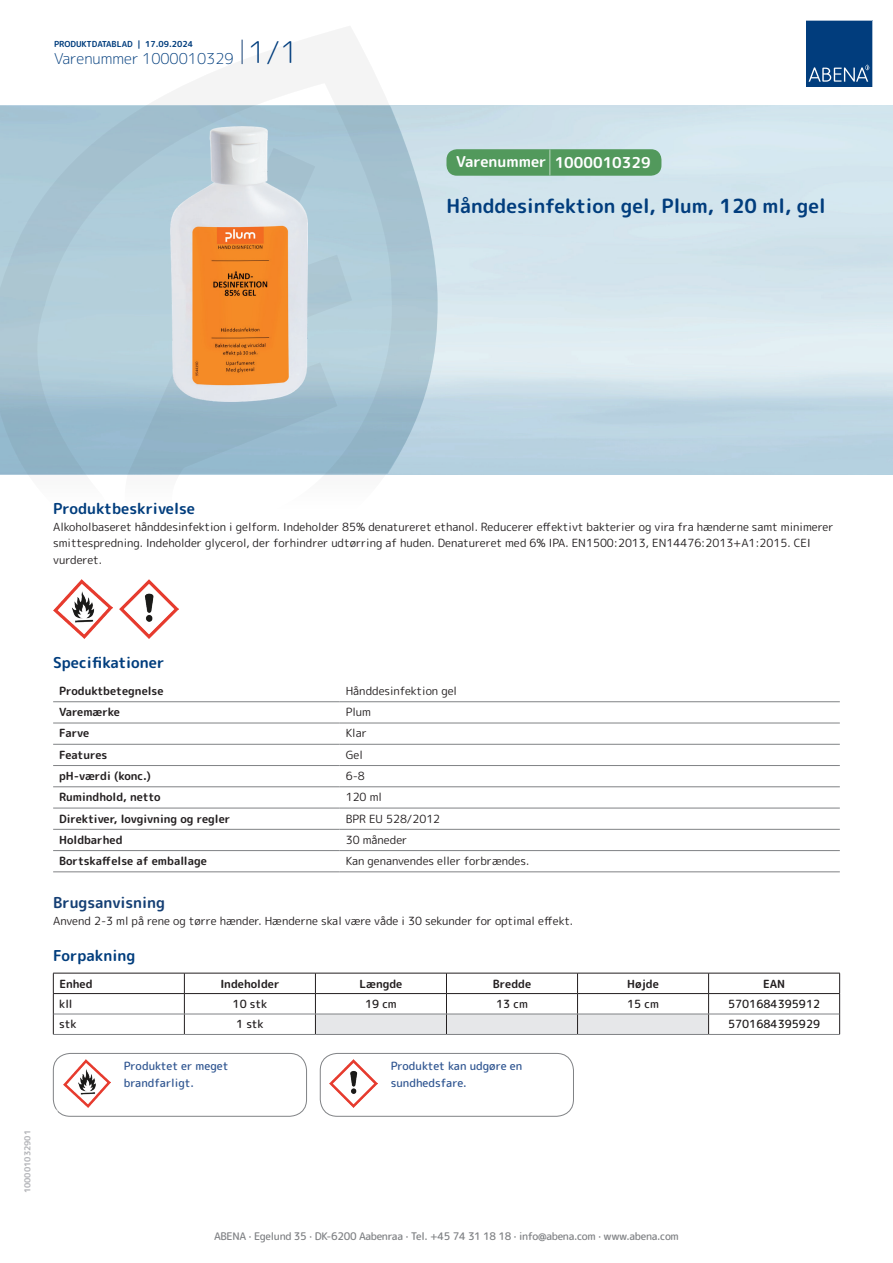
<style>
.page{position:relative;width:893px;height:1263px;background:#fff}
.page>*{position:absolute;margin:0;border:0;box-sizing:border-box;transform-origin:0 0}
.t1{font:700 19.5px "Rounded Mplus 1 c";color:#013d7d}
.t2{font:700 15px "Rounded Mplus 1 c";color:#013d7d}
.t3{font:300 15px "Rounded Mplus 1 c";color:#013d7d}
.t4{font:700 15px "Rounded Mplus 1 c";color:#fff}
.t5{font:700 15px "Rounded Mplus 1 c";color:#153f74}
.t6{font:11.25px/16.5px "Rounded Mplus 1 c";color:#231f20}
.t7{font:700 11.25px "Rounded Mplus 1 c";color:#231f20}
.t8{font:500 11.25px/16.5px "Rounded Mplus 1 c";color:#305691}
.t9{font:500 11.25px "Rounded Mplus 1 c";color:#231f20}
.t10{font:500 10.5px "Rounded Mplus 1 c";letter-spacing:-.03em;color:#808285}
.t11{font:700 10.5px "Rounded Mplus 1 c";color:#fff}
.t12{font:700 8.25px "Rounded Mplus 1 c";color:#013d7d}
.t13{font:700 8.25px "Rounded Mplus 1 c";color:#b2b3b7}
.s1{font-size:30px}
.s2{font-size:25.5px}
</style>
<div class="page">
<svg style="left:0;top:26px;width:439px;height:585px"></svg>
<svg style="left:0;top:106px;width:438px;height:368px;background:#a7c5d3"></svg>
<svg style="left:242px;top:40px;width:1px;height:24px"></svg>
<svg style="left:806px;top:20px;width:67px;height:67px;background:#144b86"></svg>
<img style="left:171px;top:127px;width:136px;height:275px">
<img style="left:54px;top:580px;width:58px;height:58px">
<img style="left:119px;top:580px;width:59px;height:58px">
<hr style="left:53px;top:701px;width:287px;height:1px;background:#808285">
<hr style="left:340px;top:701px;width:500px;height:1px;background:#808285">
<hr style="left:53px;top:723px;width:287px;height:1px;background:#808285">
<hr style="left:340px;top:723px;width:500px;height:1px;background:#808285">
<hr style="left:53px;top:744px;width:287px;height:1px;background:#808285">
<hr style="left:340px;top:744px;width:500px;height:1px;background:#808285">
<hr style="left:53px;top:765px;width:287px;height:1px;background:#808285">
<hr style="left:340px;top:765px;width:500px;height:1px;background:#808285">
<hr style="left:53px;top:786px;width:287px;height:1px;background:#808285">
<hr style="left:340px;top:786px;width:500px;height:1px;background:#808285">
<hr style="left:53px;top:808px;width:287px;height:1px;background:#808285">
<hr style="left:340px;top:808px;width:500px;height:1px;background:#808285">
<hr style="left:53px;top:829px;width:287px;height:1px;background:#808285">
<hr style="left:340px;top:829px;width:500px;height:1px;background:#808285">
<hr style="left:53px;top:850px;width:287px;height:1px;background:#808285">
<hr style="left:340px;top:850px;width:500px;height:1px;background:#808285">
<hr style="left:53px;top:871px;width:287px;height:1px;background:#808285">
<hr style="left:340px;top:871px;width:500px;height:1px;background:#808285">
<hr style="left:53px;top:973px;width:131px;height:1px;background:#231f20">
<hr style="left:184px;top:973px;width:131px;height:1px;background:#231f20">
<hr style="left:709px;top:973px;width:131px;height:1px;background:#231f20">
<hr style="left:53px;top:993px;width:131px;height:1px;background:#231f20">
<hr style="left:184px;top:993px;width:131px;height:1px;background:#231f20">
<hr style="left:709px;top:993px;width:131px;height:1px;background:#231f20">
<svg style="left:53px;top:973px;width:1px;height:61px"></svg>
<svg style="left:184px;top:973px;width:1px;height:61px"></svg>
<svg style="left:315px;top:973px;width:394px;height:61px"></svg>
<svg style="left:839px;top:973px;width:1px;height:61px"></svg>
<hr style="left:54px;top:1014px;width:130px;height:1px;background:#808285">
<hr style="left:184px;top:1014px;width:131px;height:1px;background:#808285">
<hr style="left:315px;top:1014px;width:131px;height:1px;background:#808285">
<hr style="left:446px;top:1014px;width:131px;height:1px;background:#808285">
<hr style="left:577px;top:1014px;width:132px;height:1px;background:#808285">
<hr style="left:709px;top:1014px;width:130px;height:1px;background:#808285">
<hr style="left:53px;top:1034px;width:131px;height:1px;background:#808285">
<hr style="left:184px;top:1034px;width:131px;height:1px;background:#808285">
<hr style="left:315px;top:1034px;width:131px;height:1px;background:#808285">
<hr style="left:446px;top:1034px;width:131px;height:1px;background:#808285">
<hr style="left:577px;top:1034px;width:132px;height:1px;background:#808285">
<hr style="left:709px;top:1034px;width:131px;height:1px;background:#808285">
<img style="left:63px;top:1060px;width:47px;height:47px">
<div style="left:53px;top:1053px;width:254px;height:63px;border:1px solid #808285;border-radius:17px"></div>
<img style="left:330px;top:1060px;width:47px;height:47px">
<div style="left:320px;top:1053px;width:254px;height:63px;border:1px solid #808285;border-radius:17px"></div>
<div style="left:446px;top:149px;width:215px;height:27px;background:#52995c;border-radius:10px"></div>
<p class="t12" style="left:54px;top:38px;width:141px">PRODUKTDATABLAD | 17.09.2024</p>
<h2 class="t3" style="left:54px;top:48px;width:246px">Varenummer 1000010329 <span class="s1">1/1</span></h2>
<h2 class="t4" style="left:456px;top:152px;width:196px">Varenummer <span class="s2">|</span> 1000010329</h2>
<h1 class="t1" style="left:446px;top:192px;width:381px">Hånddesinfektion gel, Plum, 120 ml, gel</h1>
<h2 class="t2" style="left:53px;top:498px;width:143px">Produktbeskrivelse</h2>
<p class="t6" style="left:53px;top:518px;width:782px">Alkoholbaseret hånddesinfektion i gelform. Indeholder 85% denatureret ethanol. Reducerer effektivt bakterier og vira fra hænderne samt minimerer smittespredning. Indeholder glycerol, der forhindrer udtørring af huden. Denatureret med 6% IPA. EN1500:2013, EN14476:2013+A1:2015. CEI vurderet.</p>
<p class="t13" style="left:22px;top:1193px;width:65px;rotate:-90deg">100001032901</p>
<h2 class="t2" style="left:53px;top:652px;width:113px">Specifikationer</h2>
<p class="t7" style="left:59px;top:683px;width:106px">Produktbetegnelse</p>
<p class="t6" style="left:346px;top:682px;width:113px">Hånddesinfektion gel</p>
<p class="t7" style="left:59px;top:704px;width:62px">Varemærke</p>
<p class="t6" style="left:346px;top:704px;width:27px">Plum</p>
<p class="t7" style="left:59px;top:725px;width:32px">Farve</p>
<p class="t6" style="left:346px;top:725px;width:23px">Klar</p>
<p class="t7" style="left:59px;top:747px;width:50px">Features</p>
<p class="t6" style="left:346px;top:746px;width:19px">Gel</p>
<p class="t7" style="left:59px;top:768px;width:93px">pH-værdi (konc.)</p>
<p class="t6" style="left:346px;top:768px;width:21px">6-8</p>
<p class="t7" style="left:59px;top:789px;width:103px">Rumindhold, netto</p>
<p class="t6" style="left:346px;top:789px;width:38px">120 ml</p>
<p class="t7" style="left:59px;top:810px;width:173px">Direktiver, lovgivning og regler</p>
<p class="t6" style="left:346px;top:810px;width:96px">BPR EU 528/2012</p>
<p class="t7" style="left:59px;top:832px;width:65px">Holdbarhed</p>
<p class="t6" style="left:346px;top:831px;width:63px">30 måneder</p>
<p class="t7" style="left:59px;top:853px;width:149px">Bortskaffelse af emballage</p>
<p class="t6" style="left:346px;top:853px;width:185px">Kan genanvendes eller forbrændes.</p>
<h2 class="t5" style="left:53px;top:892px;width:113px">Brugsanvisning</h2>
<p class="t6" style="left:53px;top:912px;width:521px">Anvend 2-3 ml på rene og tørre hænder. Hænderne skal være våde i 30 sekunder for optimal effekt.</p>
<h2 class="t2" style="left:53px;top:944px;width:84px">Forpakning</h2>
<p class="t7" style="left:59px;top:975px;width:35px">Enhed</p>
<p class="t7" style="left:220px;top:975px;width:61px">Indeholder</p>
<p class="t7" style="left:359px;top:975px;width:44px">Længde</p>
<p class="t7" style="left:493px;top:975px;width:40px">Bredde</p>
<p class="t7" style="left:627px;top:975px;width:33px">Højde</p>
<p class="t7" style="left:763px;top:975px;width:24px">EAN</p>
<p class="t9" style="left:59px;top:996px;width:15px">kll</p>
<p class="t9" style="left:233px;top:996px;width:36px">10 stk</p>
<p class="t9" style="left:365px;top:996px;width:33px">19 cm</p>
<p class="t9" style="left:496px;top:996px;width:33px">13 cm</p>
<p class="t9" style="left:627px;top:996px;width:33px">15 cm</p>
<p class="t9" style="left:728px;top:996px;width:94px">5701684395912</p>
<p class="t9" style="left:59px;top:1016px;width:19px">stk</p>
<p class="t9" style="left:236px;top:1016px;width:29px">1 stk</p>
<p class="t9" style="left:728px;top:1016px;width:94px">5701684395929</p>
<p class="t8" style="left:124px;top:1058px;width:106px">Produktet er meget brandfarligt.</p>
<p class="t8" style="left:391px;top:1058px;width:133px">Produktet kan udgøre en sundhedsfare.</p>
<p class="t11" style="left:53px;top:1105px;width:7px">*</p>
<p class="t10" style="left:214px;top:1229px;width:466px">ABENA · Egelund 35 · DK-6200 Aabenraa · Tel. +45 74 31 18 18 · info@abena.com · www.abena.com</p>
</div>
